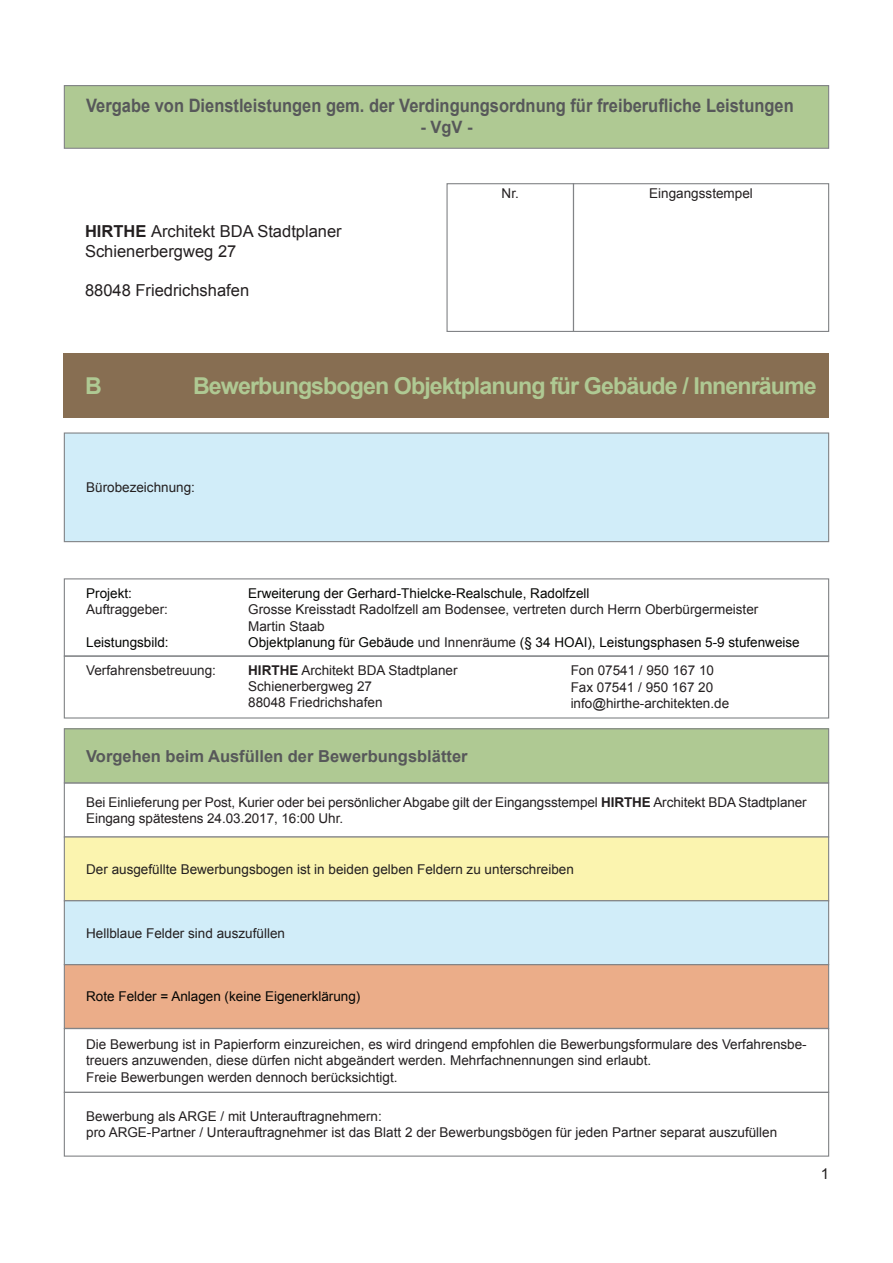
<style>
.page{position:relative;width:893px;height:1263px;background:#fff}
.page>*{position:absolute;margin:0;border:0;box-sizing:border-box;transform-origin:0 0}
.t1{font:700 23.25px "Arial";letter-spacing:-.04em;color:#afc993}
.t2{font:700 18.45px "Arial";color:#57585a;scale:.89 1}
.t3{font:700 17.1px "Arial";color:#57585a}
.t4{font:16.5px "Arial";color:#231f20}
.t5{font:700 16.5px "Arial";color:#57585a}
.t6{font:15px "Arial";color:#231f20}
.t7{font:13.5px/16.2px "Arial";color:#231f20}
.t8{font:13.5px "Arial";color:#040503}
.s1{font-weight:700}
.s2{color:#231f20}
</style>
<div class="page">
<div style="left:64px;top:433px;width:765px;height:109px;background:#d1edf9"></div>
<div style="left:64px;top:432px;width:765px;height:110px;border:1px solid #828487"></div>
<div style="left:446px;top:183px;width:128px;height:149px;border:1px solid #828487"></div>
<div style="left:64px;top:86px;width:765px;height:62px;background:#afc993"></div>
<div style="left:64px;top:85px;width:765px;height:64px;border:1px solid #828487"></div>
<div style="left:64px;top:354px;width:765px;height:64px;background:#876e52"></div>
<div style="left:573px;top:183px;width:256px;height:149px;border:1px solid #828487"></div>
<div style="left:64px;top:964px;width:765px;height:64px;background:#ebad89"></div>
<div style="left:64px;top:782px;width:765px;height:55px;border:1px solid #828487"></div>
<div style="left:64px;top:837px;width:765px;height:64px;background:#fbf4af"></div>
<div style="left:64px;top:836px;width:765px;height:65px;border:1px solid #828487"></div>
<div style="left:64px;top:729px;width:765px;height:54px;background:#afc993"></div>
<div style="left:64px;top:728px;width:765px;height:55px;border:1px solid #828487"></div>
<div style="left:64px;top:901px;width:765px;height:63px;background:#d1edf9"></div>
<div style="left:64px;top:900px;width:765px;height:65px;border:1px solid #828487"></div>
<div style="left:64px;top:1092px;width:765px;height:65px;border:1px solid #828487"></div>
<div style="left:64px;top:655px;width:765px;height:63px;border:1px solid #828487"></div>
<div style="left:64px;top:578px;width:765px;height:79px;border:1px solid #828487"></div>
<div style="left:64px;top:1028px;width:765px;height:65px;border:1px solid #828487"></div>
<p class="t2" style="left:86px;top:94px;width:797px">Vergabe von Dienstleistungen gem. der Verdingungsordnung für freiberufliche Leistungen</p>
<p class="t3" style="left:420px;top:115px;width:54px">- VgV -</p>
<p class="t4" style="left:85px;top:220px;width:258px"><span class="s1">HIRTHE</span> Architekt BDA Stadtplaner</p>
<p class="t4" style="left:85px;top:240px;width:153px">Schienerbergweg 27</p>
<p class="t4" style="left:85px;top:280px;width:166px">88048 Friedrichshafen</p>
<p class="t7" style="left:502px;top:186px;width:19px">Nr.</p>
<p class="t7" style="left:649px;top:186px;width:105px">Eingangsstempel</p>
<p class="t1" style="left:85px;top:371px;width:18px">B</p>
<p class="t1" style="left:193px;top:371px;width:625px">Bewerbungsbogen Objektplanung für Gebäude / Innenräume</p>
<p class="t7" style="left:86px;top:479px;width:110px">Bürobezeichnung:</p>
<p class="t8" style="left:86px;top:584px;width:47px">Projekt:</p>
<p class="t8" style="left:248px;top:584px;width:343px">Erweiterung der Gerhard-Thielcke-Realschule, Radolfzell</p>
<p class="t7" style="left:86px;top:602px;width:83px">Auftraggeber:</p>
<p class="t7" style="left:248px;top:602px;width:512px">Grosse Kreisstadt Radolfzell am Bodensee, vertreten durch Herrn Oberbürgermeister</p>
<p class="t7" style="left:248px;top:618px;width:78px">Martin Staab</p>
<p class="t8" style="left:86px;top:633px;width:84px">Leistungsbild:</p>
<p class="t8" style="left:248px;top:633px;width:553px">Objektplanung für Gebäude <span class="s2">und Innenräume</span> (§ 34 HOAI), Leistungsphasen 5-9 stufenweise</p>
<p class="t7" style="left:86px;top:662px;width:131px">Verfahrensbetreuung:</p>
<p class="t7" style="left:248px;top:662px;width:211px"><span class="s1">HIRTHE</span> Architekt BDA Stadtplaner</p>
<p class="t7" style="left:248px;top:678px;width:125px">Schienerbergweg 27</p>
<p class="t7" style="left:248px;top:695px;width:136px">88048 Friedrichshafen</p>
<p class="t5" style="left:86px;top:745px;width:383px">Vorgehen beim Ausfüllen der Bewerbungsblätter</p>
<p class="t7" style="left:571px;top:663px;width:145px">Fon 07541 / 950 167 10</p>
<p class="t7" style="left:571px;top:679px;width:144px">Fax 07541 / 950 167 20</p>
<p class="t7" style="left:571px;top:695px;width:160px">info@hirthe-architekten.de</p>
<p class="t7" style="left:86px;top:794px;width:722px">Bei Einlieferung per Post, Kurier oder bei persönlicher Abgabe gilt der Eingangsstempel <span class="s1">HIRTHE</span> Architekt BDA Stadtplaner</p>
<p class="t7" style="left:86px;top:810px;width:258px">Eingang spätestens 24.03.2017, 16:00 Uhr.</p>
<p class="t7" style="left:86px;top:861px;width:489px">Der ausgefüllte Bewerbungsbogen ist in beiden gelben Feldern zu unterschreiben</p>
<p class="t7" style="left:86px;top:925px;width:200px">Hellblaue Felder sind auszufüllen</p>
<p class="t8" style="left:86px;top:988px;width:276px">Rote Felder = Anlagen (keine Eigenerklärung)</p>
<p class="t7" style="left:86px;top:1036px;width:722px">Die Bewerbung ist in Papierform einzureichen, es wird dringend empfohlen die Bewerbungsformulare des Verfahrensbe&shy;treuers anzuwenden, diese dürfen nicht abgeändert werden. Mehrfachnennungen sind erlaubt.</p>
<p class="t7" style="left:86px;top:1069px;width:313px">Freie Bewerbungen werden dennoch berücksichtigt.</p>
<p class="t7" style="left:86px;top:1108px;width:297px">Bewerbung als ARGE / mit Unterauftragnehmern:</p>
<p class="t7" style="left:86px;top:1124px;width:693px">pro ARGE-Partner / Unterauftragnehmer ist das Blatt 2 der Bewerbungsbögen für jeden Partner separat auszufüllen</p>
<p class="t6" style="left:821px;top:1164px;width:10px">1</p>
</div>
